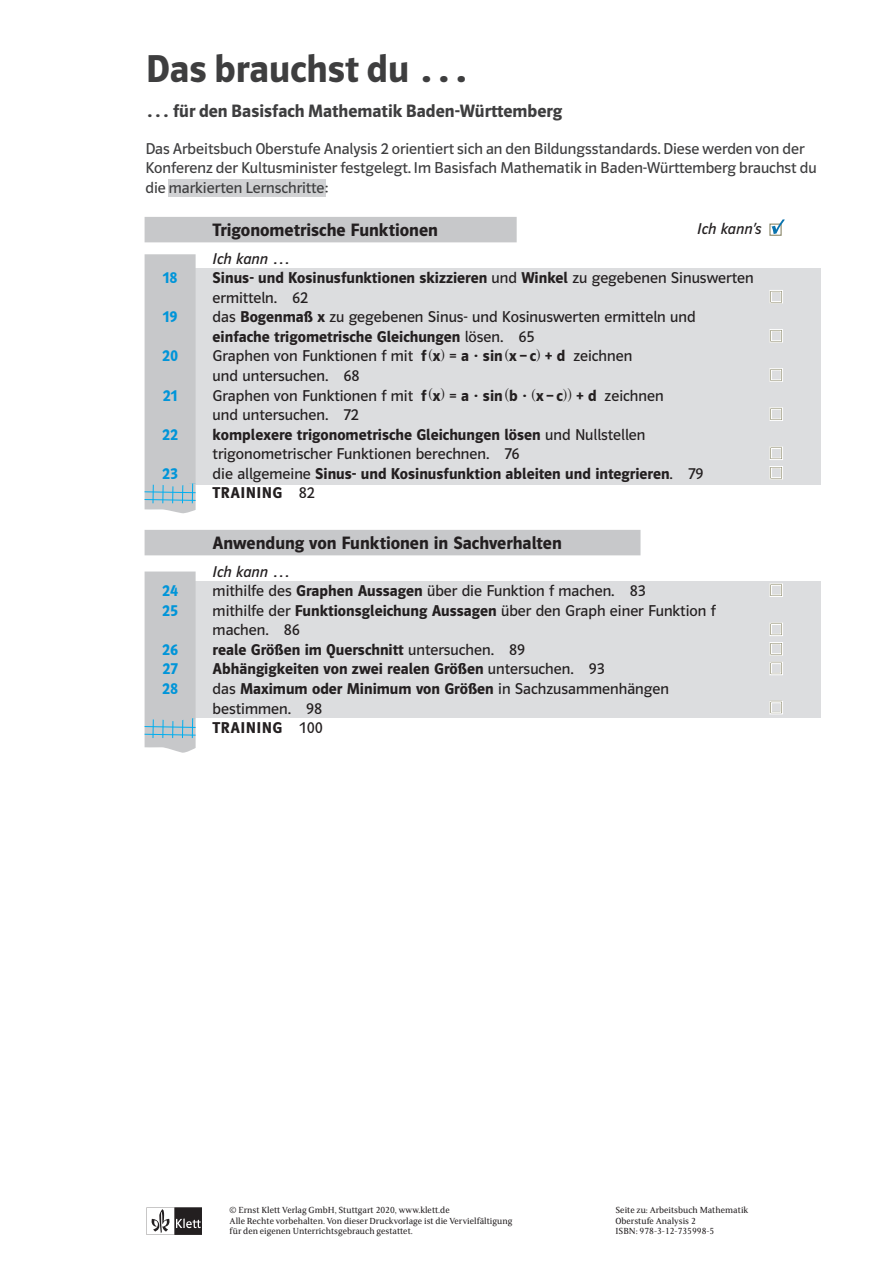
<style>
.page{position:relative;width:893px;height:1263px;background:#fff}
.page>*{position:absolute;margin:0;border:0;box-sizing:border-box;transform-origin:0 0}
.t1{font:600 39px "Polo CEF";color:#3e3e3f}
.t2{font:22.2px "Polo CEF";color:#8c896b}
.t3{font:600 18px "Polo CEF";letter-spacing:-.005em;color:#231f20}
.t4{font:600 18px "Polo CEF";color:#3e3e3f}
.t5{font:15.75px/19.5px "Polo CEF";color:#231f20}
.t6{font:600 15.75px/19.5px "Polo CEF";color:#231f20}
.t7{font:15.75px/19.5px "Polo CEF";color:#3e3e3f}
.t8{font:italic 15.75px "Polo CEF";color:#231f20}
.t9{font:600 15.75px "Polo CEF";color:#0095d9}
.t10{font:600 15.75px "Polo CEF";letter-spacing:.035em;color:#231f20}
.t11{font:9.75px/10.5px "FS Sally Klett";color:#231f20}
.s1{font-weight:400}
.s2{font-weight:600}
.s3{font-family:"STIX General";font-size:15px}
.s4{font-family:"STIX General";font-size:15.15px}
.s5{font-family:"STIX General";font-size:16.2px}
</style>
<div class="page">
<div style="left:192px;top:581px;width:629px;height:136px;background:#dcdddf"></div>
<div style="left:192px;top:268px;width:629px;height:217px;background:#dcdddf"></div>
<div style="left:769px;top:224px;width:13px;height:12px;border:1px solid #8c896b"></div>
<svg style="left:771px;top:219px;width:14px;height:15px"></svg>
<div style="left:145px;top:217px;width:372px;height:25px;background:#c7c8ca"></div>
<div style="left:145px;top:530px;width:495px;height:25px;background:#c7c8ca"></div>
<svg style="left:769px;top:290px;width:14px;height:13px"></svg>
<svg style="left:769px;top:329px;width:14px;height:14px"></svg>
<svg style="left:769px;top:368px;width:14px;height:14px"></svg>
<svg style="left:769px;top:407px;width:14px;height:14px"></svg>
<svg style="left:769px;top:446px;width:14px;height:14px"></svg>
<svg style="left:769px;top:466px;width:14px;height:14px"></svg>
<svg style="left:769px;top:583px;width:14px;height:14px"></svg>
<svg style="left:769px;top:622px;width:14px;height:14px"></svg>
<svg style="left:769px;top:642px;width:14px;height:14px"></svg>
<svg style="left:769px;top:662px;width:14px;height:13px"></svg>
<svg style="left:769px;top:701px;width:14px;height:13px"></svg>
<div style="left:145px;top:254px;width:51px;height:260px;background:#c7c8ca"></div>
<div style="left:145px;top:571px;width:51px;height:182px;background:#c7c8ca"></div>
<svg style="left:147px;top:1207px;width:55px;height:28px"></svg>
<div style="left:168px;top:180px;width:157px;height:17px;background:#d1d2d4"></div>
<h1 class="t1" style="left:145px;top:46px;width:325px">Das brauchst du …</h1>
<p class="t4" style="left:145px;top:100px;width:418px">… für den Basisfach Mathematik Baden-Württemberg</p>
<p class="t7" style="left:145px;top:139px;width:673px">Das Arbeitsbuch Oberstufe Analysis 2 orientiert sich an den Bildungsstandards. Diese werden von der<br>Konferenz der Kultusminister festgelegt. Im Basisfach Mathematik in Baden-Württemberg brauchst du die markierten Lernschritte:</p>
<p class="t3" style="left:213px;top:219px;width:227px">Trigonometrische Funktionen</p>
<p class="t8" style="left:697px;top:220px;width:66px">Ich kann’s</p>
<p class="t8" style="left:213px;top:249px;width:79px">Ich kann …</p>
<p class="t9" style="left:163px;top:269px;width:16px">18</p>
<p class="t6" style="left:213px;top:268px;width:543px">Sinus- und Kosinusfunktionen skizzieren <span class="s1">und</span> Winkel <span class="s1">zu gegebenen Sinuswerten ermitteln. 62</span></p>
<p class="t9" style="left:163px;top:308px;width:16px">19</p>
<p class="t5" style="left:213px;top:308px;width:485px">das <span class="s2">Bogenmaß x</span> zu gegebenen Sinus- und Kosinuswerten ermitteln und <span class="s2">einfache trigometrische Gleichungen</span> lösen. 65</p>
<p class="t9" style="left:162px;top:347px;width:17px">20</p>
<p class="t5" style="left:213px;top:347px;width:421px">Graphen von Funktionen f mit <span class="s2">f</span> <span class="s3">(</span><span class="s2">x</span><span class="s3">)</span> <span class="s2">= a ⋅ sin</span> <span class="s4">(</span><span class="s2">x − c</span><span class="s4">)</span> <span class="s2">+ d</span> zeichnen und untersuchen. 68</p>
<p class="t9" style="left:163px;top:386px;width:16px">21</p>
<p class="t5" style="left:213px;top:386px;width:453px">Graphen von Funktionen f mit <span class="s2">f</span> <span class="s3">(</span><span class="s2">x</span><span class="s3">)</span> <span class="s2">= a ⋅ sin</span> <span class="s5">(</span><span class="s2">b ⋅</span> <span class="s4">(</span><span class="s2">x − c</span><span class="s4">)</span><span class="s5">)</span> <span class="s2">+ d</span> zeichnen und untersuchen. 72</p>
<p class="t9" style="left:162px;top:425px;width:17px">22</p>
<p class="t5" style="left:213px;top:425px;width:434px"><span class="s2">komplexere trigonometrische Gleichungen lösen</span> und Nullstellen trigonometrischer Funktionen berechnen. 76</p>
<h2 class="t2" style="left:768px;top:283px;width:18px">□</h2>
<h2 class="t2" style="left:768px;top:322px;width:18px">□</h2>
<h2 class="t2" style="left:768px;top:361px;width:18px">□</h2>
<h2 class="t2" style="left:768px;top:401px;width:18px">□</h2>
<h2 class="t2" style="left:768px;top:440px;width:18px">□</h2>
<p class="t9" style="left:162px;top:464px;width:17px">23</p>
<p class="t6" style="left:213px;top:464px;width:492px"><span class="s1">die allgemeine</span> Sinus- und Kosinusfunktion ableiten und integrieren<span class="s1">. 79</span></p>
<h2 class="t2" style="left:768px;top:459px;width:18px">□</h2>
<p class="t10" style="left:213px;top:484px;width:104px">TRAINING <span class="s1">82</span></p>
<p class="t3" style="left:213px;top:532px;width:351px">Anwendung von Funktionen in Sachverhalten</p>
<p class="t8" style="left:213px;top:562px;width:79px">Ich kann …</p>
<p class="t9" style="left:162px;top:581px;width:17px">24</p>
<p class="t5" style="left:213px;top:581px;width:435px">mithilfe des <span class="s2">Graphen Aussagen</span> über die Funktion f machen. 83</p>
<h2 class="t2" style="left:768px;top:577px;width:18px">□</h2>
<p class="t9" style="left:162px;top:601px;width:17px">25</p>
<p class="t5" style="left:213px;top:601px;width:505px">mithilfe der <span class="s2">Funktionsgleichung Aussagen</span> über den Graph einer Funktion f machen. 86</p>
<h2 class="t2" style="left:768px;top:616px;width:18px">□</h2>
<p class="t9" style="left:162px;top:640px;width:17px">26</p>
<p class="t6" style="left:213px;top:640px;width:314px">reale Größen im Querschnitt <span class="s1">untersuchen. 89</span></p>
<h2 class="t2" style="left:768px;top:635px;width:18px">□</h2>
<p class="t9" style="left:162px;top:660px;width:17px">27</p>
<p class="t6" style="left:213px;top:660px;width:394px">Abhängigkeiten von zwei realen Größen <span class="s1">untersuchen. 93</span></p>
<h2 class="t2" style="left:768px;top:655px;width:18px">□</h2>
<p class="t9" style="left:162px;top:679px;width:17px">28</p>
<p class="t5" style="left:213px;top:679px;width:458px">das <span class="s2">Maximum oder Minimum von Größen</span> in Sachzusammenhängen bestimmen. 98</p>
<h2 class="t2" style="left:768px;top:694px;width:18px">□</h2>
<p class="t10" style="left:213px;top:718px;width:112px">TRAINING <span class="s1">100</span></p>
<p class="t11" style="left:230px;top:1204px;width:284px">© Ernst Klett Verlag GmbH, Stuttgart 2020, www.klett.de<br>Alle Rechte vorbehalten. Von dieser Druckvorlage ist die Vervielfältigung für den eigenen Unterrichtsgebrauch gestattet.</p>
<p class="t11" style="left:615px;top:1204px;width:134px">Seite zu: Arbeitsbuch Mathematik<br>Oberstufe Analysis 2<br>ISBN: 978-3-12-735998-5</p>
</div>
